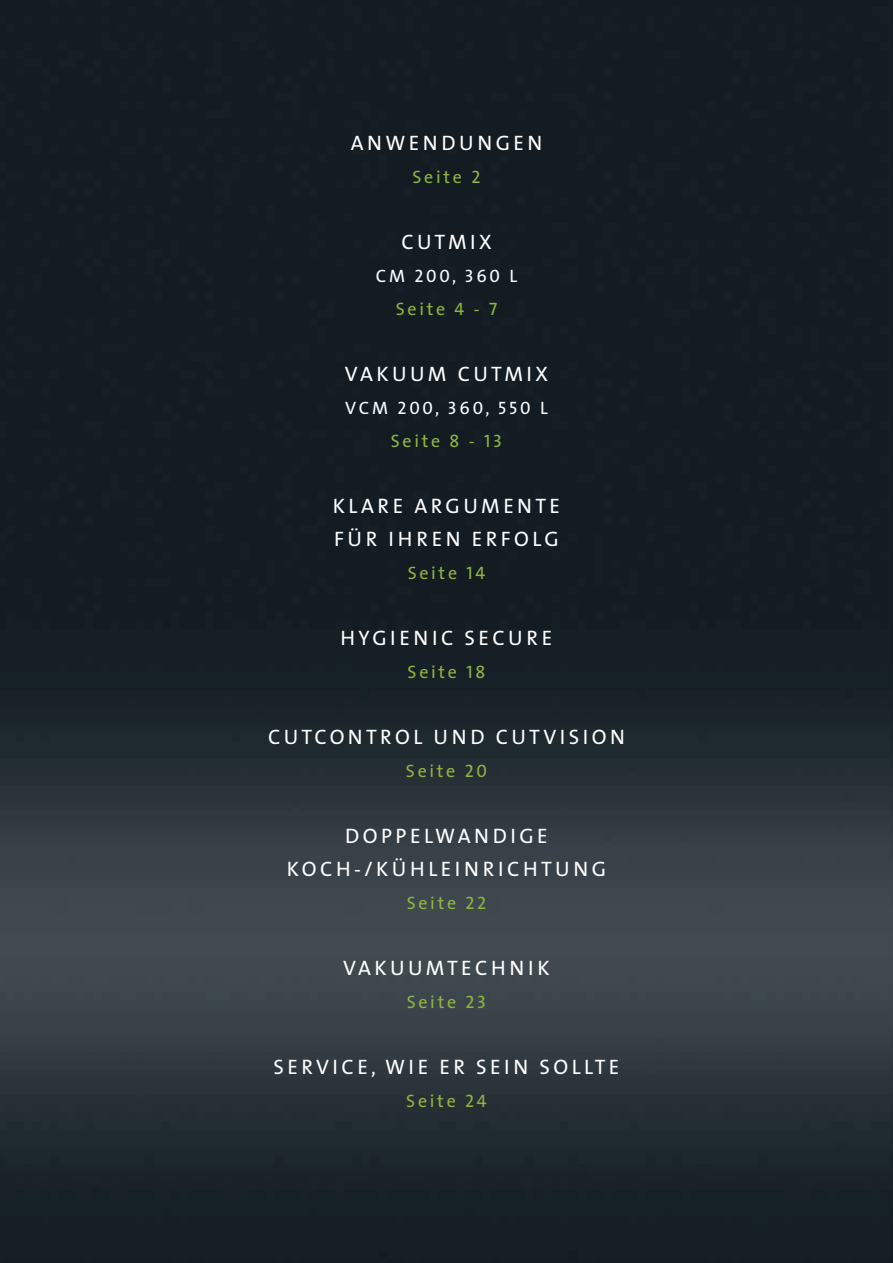
<style>
.page{position:relative;width:893px;height:1263px;background:#fff}
.page>*{position:absolute;margin:0;border:0;box-sizing:border-box;transform-origin:0 0}
.t1{font:21px/33px "The Sans";letter-spacing:.165em;color:#fff}
.t2{font:18px "The Sans";letter-spacing:.15em;color:#8eb63e}
.t3{font:18px "The Sans Regular Caps";letter-spacing:.15em;color:#fff}
.s1{font-family:"The Sans Regular Caps"}
.s2{font-family:"The Sans"}
</style>
<div class="page">
<img style="left:0;top:0;width:893px;height:1052px">
<img style="left:0;top:1052px;width:893px;height:211px">
<p class="t1" style="left:351px;top:126px;width:193px">ANWENDUNGEN</p>
<p class="t2" style="left:413px;top:162px;width:69px">Seite <span class="s1">2</span></p>
<p class="t1" style="left:401px;top:225px;width:92px">CUTMIX</p>
<p class="t3" style="left:376px;top:266px;width:143px">CM 200, 360 L</p>
<p class="t2" style="left:396px;top:294px;width:103px">Seite <span class="s1">4 - 7</span></p>
<p class="t1" style="left:345px;top:357px;width:205px">VAKUUM CUTMIX</p>
<p class="t3" style="left:345px;top:398px;width:204px"><span class="s2">VCM</span> 200, 360, 550 <span class="s2">L</span></p>
<p class="t2" style="left:391px;top:426px;width:113px">Seite <span class="s1">8 - 13</span></p>
<p class="t1" style="left:333px;top:489px;width:229px">KLARE ARGUMENTE<br>FÜR IHREN ERFOLG</p>
<p class="t2" style="left:408px;top:558px;width:79px">Seite <span class="s1">14</span></p>
<p class="t1" style="left:341px;top:621px;width:213px">HYGIENIC SECURE</p>
<p class="t2" style="left:408px;top:657px;width:79px">Seite <span class="s1">18</span></p>
<p class="t1" style="left:268px;top:720px;width:358px">CUTCONTROL UND CUTVISION</p>
<p class="t2" style="left:406px;top:756px;width:83px">Seite <span class="s1">20</span></p>
<p class="t1" style="left:287px;top:819px;width:321px;text-align:center">DOPPELWANDIGE<br>KOCH-/KÜHLEINRICHTUNG</p>
<p class="t2" style="left:407px;top:888px;width:81px">Seite <span class="s1">22</span></p>
<p class="t1" style="left:343px;top:951px;width:208px">VAKUUMTECHNIK</p>
<p class="t2" style="left:407px;top:987px;width:81px">Seite <span class="s1">23</span></p>
<p class="t1" style="left:274px;top:1050px;width:347px">SERVICE, WIE ER SEIN SOLLTE</p>
<p class="t2" style="left:406px;top:1086px;width:82px">Seite <span class="s1">24</span></p>
</div>
